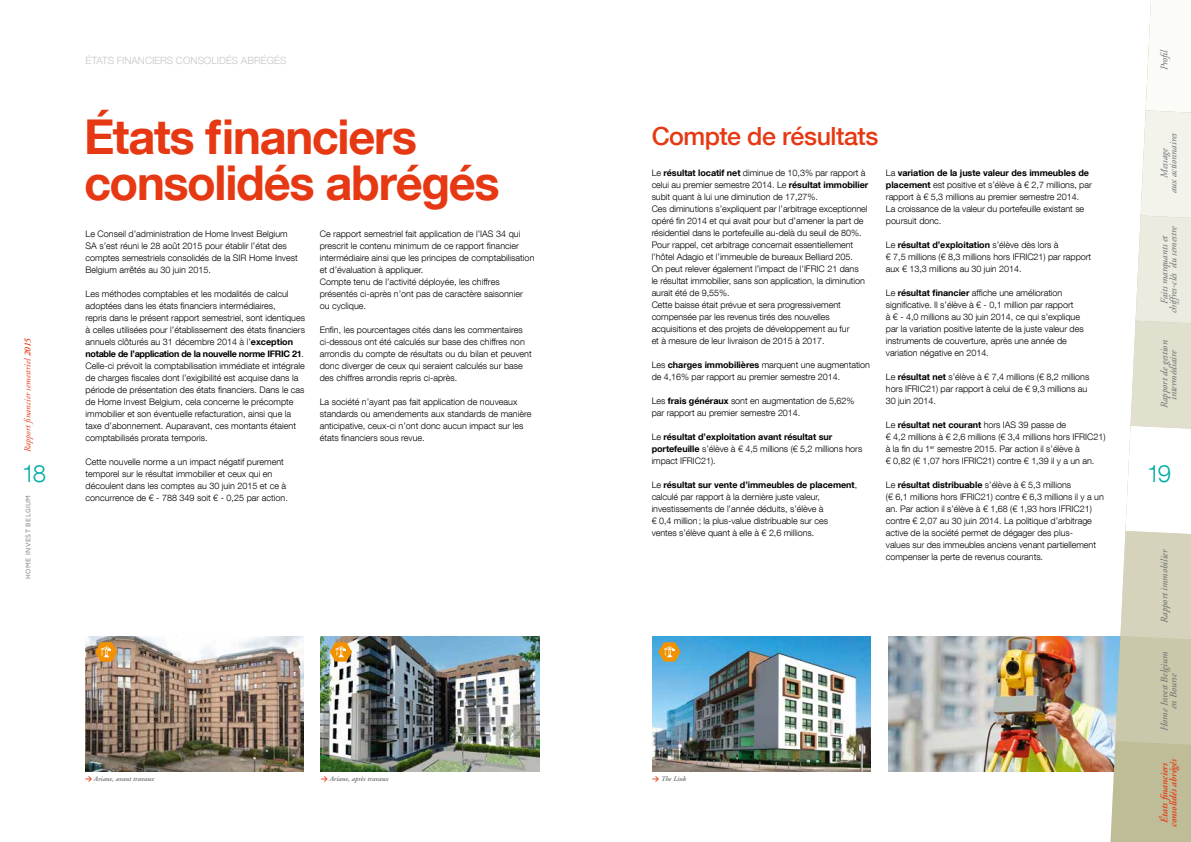
<style>
.page{position:relative;width:1191px;height:842px;background:#fff}
.page>*{position:absolute;margin:0;border:0;box-sizing:border-box;transform-origin:0 0}
.t1{font:700 48px/46px "Helvetica Neue LT Com";letter-spacing:-.03em;color:#e63812}
.t2{font:500 25px "Helvetica Neue LT Com";letter-spacing:-.02em;color:#e63812}
.t3{font:300 24px "Helvetica Neue LT Com";color:#00aca9}
.t4{font:italic 10px/9px "Adobe Garamond";color:#676c6e;text-align:center}
.t5{font:300 10px "Helvetica Neue LT Com";letter-spacing:.005em;color:#c6c6c6}
.t6{font:italic 600 10px/9px "Adobe Garamond";color:#e63812;text-align:center}
.t7{font:300 9px/12px "Helvetica Neue LT Com";letter-spacing:-.005em;color:#000}
.t8{font:italic 9px "Adobe Garamond";letter-spacing:.01em;color:#e63812}
.t9{font:7px "Adobe Garamond Semibold Italic Os F";color:#676c6e}
.t10{font:500 7px "Maven Pro";letter-spacing:.06em;color:#878c8f}
.s1{font-weight:600}
.s2{font-weight:700}
.s3{font-family:"DIN";font-weight:700;color:#e63812}
</style>
<div class="page">
<img style="left:888px;top:636px;width:220px;height:135px">
<img style="left:321px;top:636px;width:218px;height:135px">
<img style="left:85px;top:636px;width:218px;height:135px">
<img style="left:652px;top:636px;width:218px;height:135px">
<svg style="left:1108px;top:1px;width:83px;height:841px"></svg>
<svg style="left:656px;top:640px;width:26px;height:23px"></svg>
<svg style="left:328px;top:640px;width:26px;height:23px"></svg>
<svg style="left:93px;top:640px;width:26px;height:23px"></svg>
<p class="t8" style="left:23px;top:452px;width:116px;rotate:-90deg">Rapport financier semestriel <span class="s1">2015</span></p>
<h3 class="t3" style="left:22px;top:459px;width:26px">18</h3>
<p class="t10" style="left:24px;top:579px;width:85px;rotate:-90deg">HOME INVEST BELGIUM</p>
<p class="t5" style="left:85px;top:54px;width:202px">ÉTATS FINANCIERS CONSOLIDÉS ABRÉGÉS</p>
<h1 class="t1" style="left:84px;top:112px;width:417px">États financiers consolidés abrégés</h1>
<p class="t7" style="left:85px;top:228px;width:214px">Le Conseil d’administration de Home Invest Belgium SA s’est réuni le 28 août 2015 pour établir l’état des comptes semestriels consolidés de la SIR Home Invest Belgium arrêtés au 30 juin 2015.</p>
<p class="t7" style="left:85px;top:288px;width:221px">Les méthodes comptables et les modalités de calcul adoptées dans les états financiers intermédiaires,<br>repris dans le présent rapport semestriel, sont identiques à celles utilisées pour l’établissement des états financiers annuels clôturés au 31 décembre 2014 à l’<span class="s2">exception notable de l’application de la nouvelle norme IFRIC 21</span>.<br>Celle-ci prévoit la comptabilisation immédiate et intégrale de charges fiscales dont l’exigibilité est acquise dans la période de présentation des états financiers. Dans le cas de Home Invest Belgium, cela concerne le précompte immobilier et son éventuelle refacturation, ainsi que la taxe d’abonnement. Auparavant, ces montants étaient comptabilisés prorata temporis.</p>
<p class="t7" style="left:85px;top:455px;width:204px">Cette nouvelle norme a un impact négatif purement temporel sur le résultat immobilier et ceux qui en découlent dans les comptes au 30 juin 2015 et ce à concurrence de € - 788 349 soit € - 0,25 par action.</p>
<p class="t7" style="left:320px;top:227px;width:216px">Ce rapport semestriel fait application de l’IAS 34 qui prescrit le contenu minimum de ce rapport financier intermédiaire ainsi que les principes de comptabilisation et d’évaluation à appliquer.<br>Compte tenu de l’activité déployée, les chiffres présentés ci-après n’ont pas de caractère saisonnier ou cyclique.</p>
<p class="t7" style="left:320px;top:323px;width:213px">Enfin, les pourcentages cités dans les commentaires ci-dessous ont été calculés sur base des chiffres non arrondis du compte de résultats ou du bilan et peuvent donc diverger de ceux qui seraient calculés sur base des chiffres arrondis repris ci-après.</p>
<p class="t7" style="left:320px;top:395px;width:213px">La société n’ayant pas fait application de nouveaux standards ou amendements aux standards de manière anticipative, ceux-ci n’ont donc aucun impact sur les états financiers sous revue.</p>
<h2 class="t2" style="left:651px;top:121px;width:228px">Compte de résultats</h2>
<p class="t7" style="left:651px;top:167px;width:218px">Le <span class="s2">résultat locatif net</span> diminue de 10,3% par rapport à celui au premier semestre 2014. Le <span class="s2">résultat immobilier </span>subit quant à lui une diminution de 17,27%.<br>Ces diminutions s’expliquent par l’arbitrage exceptionnel opéré fin 2014 et qui avait pour but d’amener la part de résidentiel dans le portefeuille au-delà du seuil de 80%.<br>Pour rappel, cet arbitrage concernait essentiellement l’hôtel Adagio et l’immeuble de bureaux Belliard 205.<br>On peut relever également l’impact de l’IFRIC 21 dans<br>le résultat immobilier, sans son application, la diminution aurait été de 9,55%.<br>Cette baisse était prévue et sera progressivement compensée par les revenus tirés des nouvelles acquisitions et des projets de développement au fur<br>et à mesure de leur livraison de 2015 à 2017.</p>
<p class="t7" style="left:651px;top:359px;width:220px">Les <span class="s2">charges immobilières</span> marquent une augmentation de 4,16% par rapport au premier semestre 2014.</p>
<p class="t7" style="left:651px;top:395px;width:204px">Les <span class="s2">frais généraux</span> sont en augmentation de 5,62% par rapport au premier semestre 2014.</p>
<p class="t7" style="left:651px;top:431px;width:212px">Le <span class="s2">résultat d’exploitation avant résultat sur portefeuille</span> s’élève à € 4,5 millions (€ 5,2 millions hors impact IFRIC21).</p>
<p class="t7" style="left:651px;top:479px;width:207px">Le <span class="s2">résultat sur vente d’immeubles de placement</span>, calculé par rapport à la dernière juste valeur, investissements de l’année déduits, s’élève à<br>€ 0,4 million; la plus-value distribuable sur ces<br>ventes s’élève quant à elle à € 2,6 millions.</p>
<p class="t7" style="left:886px;top:167px;width:207px">La <span class="s2">variation de la juste valeur des immeubles de placement</span> est positive et s’élève à € 2,7 millions, par rapport à € 5,3 millions au premier semestre 2014.<br>La croissance de la valeur du portefeuille existant se poursuit donc.</p>
<p class="t7" style="left:886px;top:239px;width:207px">Le <span class="s2">résultat d’exploitation</span> s’élève dès lors à<br>€ 7,5 millions (€ 8,3 millions hors IFRIC21) par rapport aux € 13,3 millions au 30 juin 2014.</p>
<p class="t7" style="left:886px;top:287px;width:199px">Le <span class="s2">résultat financier</span> affiche une amélioration significative. Il s’élève à € - 0,1 million par rapport<br>à € - 4,0 millions au 30 juin 2014, ce qui s’explique par la variation positive latente de la juste valeur des instruments de couverture, après une année de variation négative en 2014.</p>
<p class="t7" style="left:886px;top:371px;width:205px">Le <span class="s2">résultat net</span> s’élève à € 7,4 millions (€ 8,2 millions hors IFRIC21) par rapport à celui de € 9,3 millions au<br>30 juin 2014.</p>
<p class="t7" style="left:886px;top:419px;width:221px">Le <span class="s2">résultat net courant</span> hors IAS 39 passe de<br>€ 4,2 millions à € 2,6 millions (€ 3,4 millions hors IFRIC21) à la fin du 1<sup>er</sup> semestre 2015. Par action il s’élève à<br>€ 0,82 (€ 1,07 hors IFRIC21) contre € 1,39 il y a un an.</p>
<p class="t7" style="left:886px;top:479px;width:219px">Le <span class="s2">résultat distribuable</span> s’élève à € 5,3 millions<br>(€ 6,1 millions hors IFRIC21) contre € 6,3 millions il y a un an. Par action il s’élève à € 1,68 (€ 1,93 hors IFRIC21) contre € 2,07 au 30 juin 2014. La politique d’arbitrage active de la société permet de dégager des plus-<br>values sur des immeubles anciens venant partiellement compenser la perte de revenus courants.</p>
<p class="t9" style="left:85px;top:774px;width:71px"><span class="s3">&gt;</span> Ariane, avant travaux</p>
<p class="t9" style="left:321px;top:774px;width:69px"><span class="s3">&gt;</span> Ariane, après travaux</p>
<p class="t9" style="left:652px;top:774px;width:35px"><span class="s3">&gt;</span> The Link</p>
<p class="t4" style="left:1160px;top:70px;width:23px;rotate:-90deg">Profil</p>
<p class="t4" style="left:1160px;top:193px;width:62px;rotate:-90deg">Message<br>aux actionnaires</p>
<p class="t4" style="left:1160px;top:313px;width:89px;rotate:-90deg">Faits marquants et chiffres-clés du semestre</p>
<p class="t4" style="left:1160px;top:408px;width:69px;rotate:-90deg">Rapport de gestion intermédiaire</p>
<h3 class="t3" style="left:1146px;top:459px;width:26px">19</h3>
<p class="t4" style="left:1160px;top:623px;width:75px;rotate:-90deg">Rapport immobilier</p>
<p class="t4" style="left:1160px;top:731px;width:81px;rotate:-90deg">Home Invest Belgium en Bourse</p>
<p class="t6" style="left:1160px;top:827px;width:70px;rotate:-90deg">États financiers consolidés abrégés</p>
</div>
